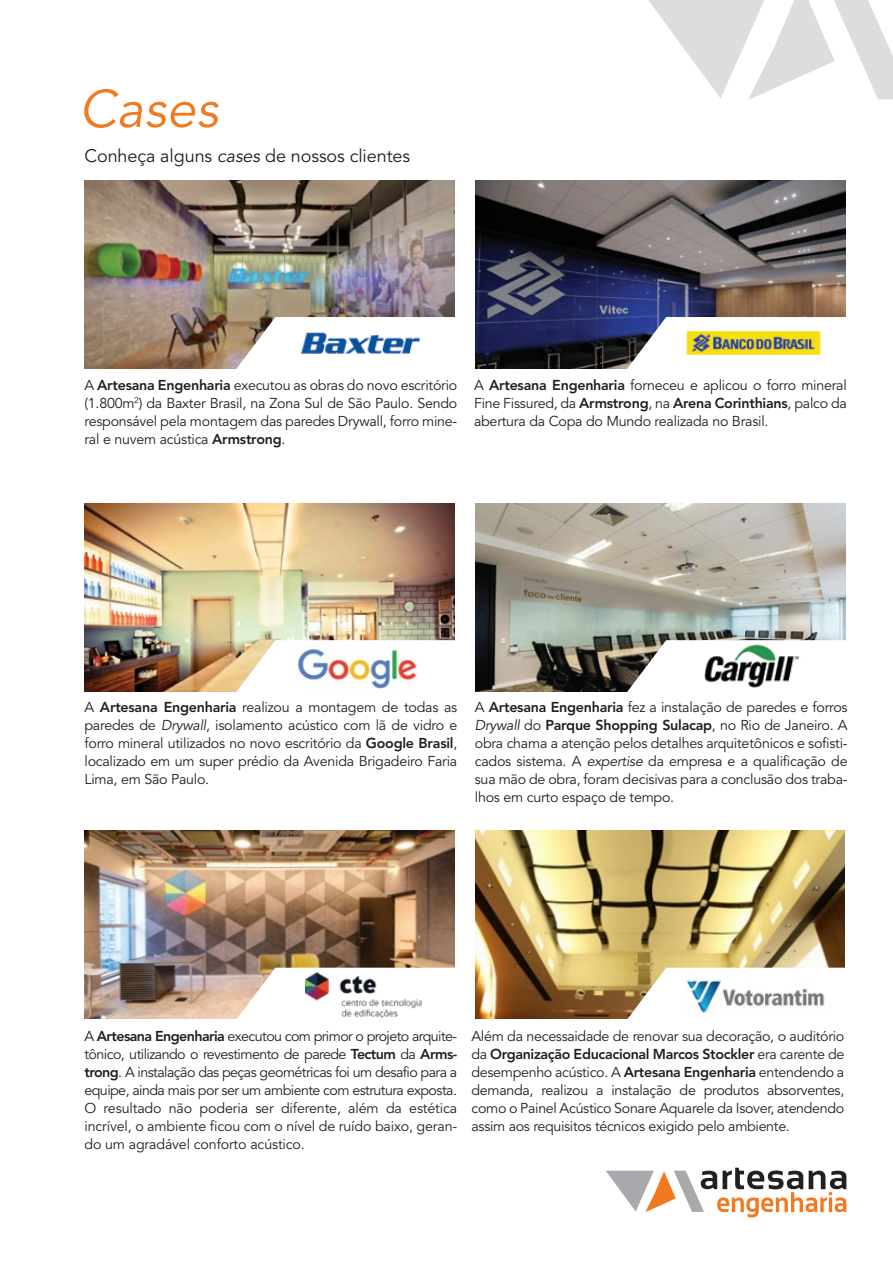
<style>
.page{position:relative;width:893px;height:1263px;background:#fff}
.page>*{position:absolute;margin:0;border:0;box-sizing:border-box;transform-origin:0 0}
.t1{font:italic 52.5px "Avenir";letter-spacing:.005em;color:#f17a21}
.t2{font:18px "Avenir";letter-spacing:-.005em;color:#231f20}
.t3{font:14.25px/18px "Avenir";letter-spacing:-.015em;color:#231f20;text-align:justify}
.s1{font-style:italic}
.s2{font-weight:800}
</style>
<div class="page">
<img style="left:84px;top:180px;width:371px;height:188px">
<img style="left:475px;top:180px;width:371px;height:188px">
<svg style="left:627px;top:317px;width:219px;height:52px"></svg>
<img style="left:84px;top:503px;width:371px;height:188px">
<svg style="left:236px;top:640px;width:219px;height:52px"></svg>
<img style="left:475px;top:503px;width:371px;height:188px">
<svg style="left:627px;top:640px;width:219px;height:52px"></svg>
<img style="left:84px;top:830px;width:371px;height:188px">
<svg style="left:236px;top:968px;width:219px;height:51px"></svg>
<img style="left:475px;top:830px;width:369px;height:188px">
<svg style="left:627px;top:968px;width:217px;height:51px"></svg>
<svg style="left:648px;top:0;width:245px;height:100px"></svg>
<svg style="left:606px;top:1168px;width:240px;height:49px"></svg>
<svg style="left:236px;top:317px;width:219px;height:52px"></svg>
<img style="left:299px;top:332px;width:122px;height:23px">
<img style="left:686px;top:330px;width:136px;height:26px">
<img style="left:295px;top:644px;width:124px;height:46px">
<img style="left:703px;top:643px;width:97px;height:46px">
<img style="left:685px;top:975px;width:147px;height:42px">
<img style="left:305px;top:973px;width:116px;height:44px">
<h1 class="t1" style="left:79px;top:79px;width:140px">Cases</h1>
<p class="t2" style="left:84px;top:146px;width:327px">Conheça alguns <span class="s1">cases</span> de nossos clientes</p>
<p class="t3" style="left:84px;top:376px;width:374px">A <span class="s2">Artesana Engenharia</span> executou as obras do novo escritório (1.800m<sup>2</sup>) da Baxter Brasil, na Zona Sul de São Paulo. Sendo responsável pela montagem das paredes Drywall, forro mine&shy;ral e nuvem acústica <span class="s2">Armstrong</span>.</p>
<p class="t3" style="left:474px;top:376px;width:374px">A <span class="s2">Artesana Engenharia</span> forneceu e aplicou o forro mineral Fine Fissured, da <span class="s2">Armstrong</span>, na <span class="s2">Arena Corinthians</span>, palco da abertura da Copa do Mundo realizada no Brasil.</p>
<p class="t3" style="left:84px;top:699px;width:374px">A <span class="s2">Artesana Engenharia</span> realizou a montagem de todas as paredes de <span class="s1">Drywall</span>, isolamento acústico com lã de vidro e forro mineral utilizados no novo escritório da <span class="s2">Google Brasil</span>, localizado em um super prédio da Avenida Brigadeiro Faria Lima, em São Paulo.</p>
<p class="t3" style="left:475px;top:699px;width:374px">A <span class="s2">Artesana Engenharia</span> fez a instalação de paredes e forros <span class="s1">Drywall</span> do <span class="s2">Parque Shopping Sulacap</span>, no Rio de Janeiro. A obra chama a atenção pelos detalhes arquitetônicos e sofisti&shy;cados sistema. A <span class="s1">expertise</span> da empresa e a qualificação de sua mão de obra, foram decisivas para a conclusão dos traba&shy;lhos em curto espaço de tempo.</p>
<p class="t3" style="left:84px;top:1027px;width:374px">A <span class="s2">Artesana Engenharia</span> executou com primor o projeto arquite&shy;tônico, utilizando o revestimento de parede <span class="s2">Tectum</span> da <span class="s2">Arms&shy;trong</span>. A instalação das peças geométricas foi um desafio para a equipe, ainda mais por ser um ambiente com estrutura exposta.<br>O resultado não poderia ser diferente, além da estética incrível, o ambiente ficou com o nível de ruído baixo, geran&shy;do um agradável conforto acústico.</p>
<p class="t3" style="left:471px;top:1027px;width:374px">Além da necessaidade de renovar sua decoração, o auditório da <span class="s2">Organização Educacional Marcos Stockler</span> era carente de desempenho acústico. A <span class="s2">Artesana Engenharia</span> entendendo a demanda, realizou a instalação de produtos absorventes, como o Painel Acústico Sonare Aquarele da Isover, atendendo assim aos requisitos técnicos exigido pelo ambiente.</p>
</div>
